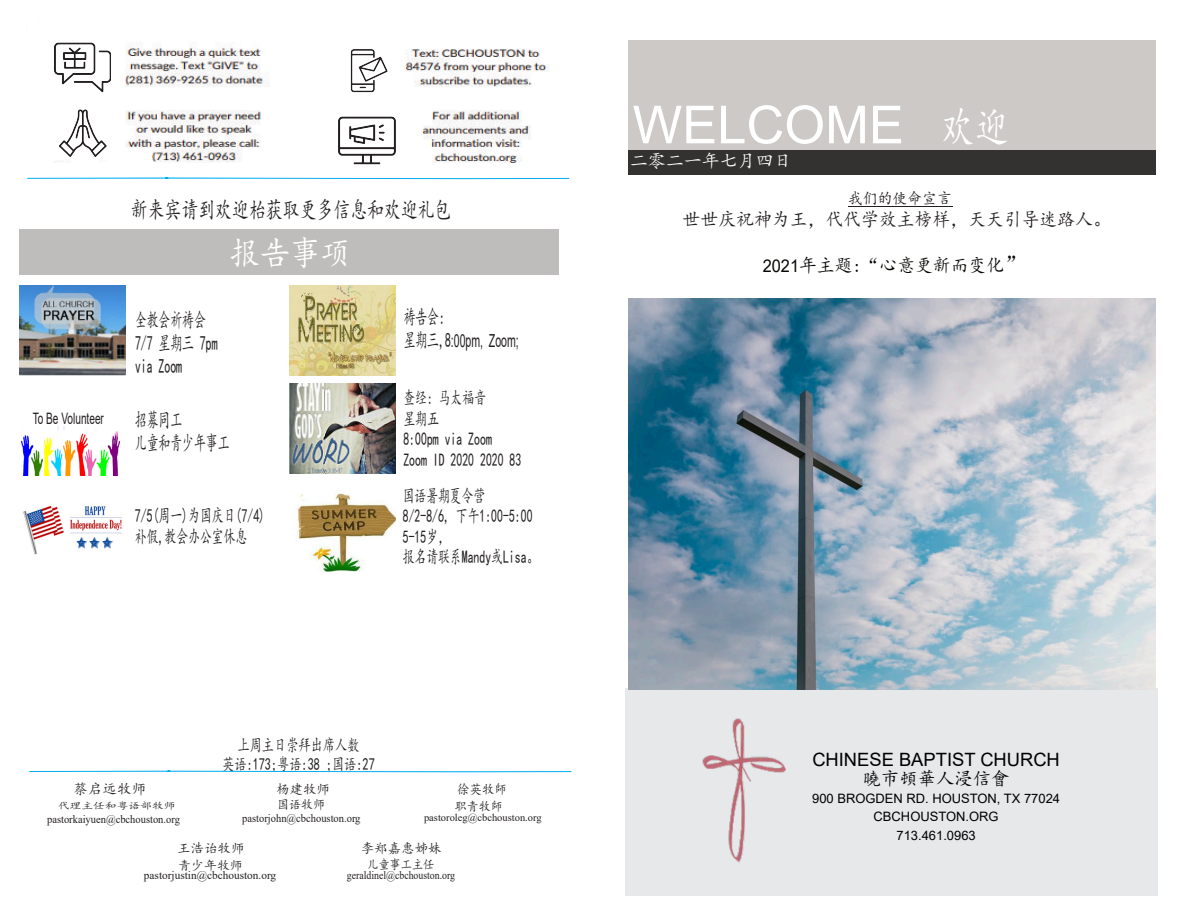
<style>
.page{position:relative;width:1188px;height:918px;background:#fff}
.page>*{position:absolute;margin:0;border:0;box-sizing:border-box;transform-origin:0 0}
.t1{font:52.5px "Arial";color:#fff}
.t2{font:34.2px "Kai Ti";color:#fff;scale:.89 1}
.t3{font:23.55px "Kai Ti";color:#231f20;scale:.72 1}
.t4{font:20.25px/23px "Kai Ti";color:#231f20;scale:.58 1}
.t5{font:19.2px "Kai Ti";color:#231f20;scale:.93 1}
.t6{font:19.2px "Kai Ti";color:#080704;scale:.93 1}
.t7{font:18.6px/21.1px "Kai Ti";color:#231f20;scale:.64 1}
.t8{font:18.3px "Arial";color:#000}
.t9{font:18.3px "Kai Ti";color:#000}
.t10{font:18px/20.5px "Kai Ti";color:#231f20;scale:.66 1}
.t11{font:18px "Arial";color:#231f20;scale:.58 1}
.t12{font:18px "Kai Ti";color:#fff}
.t13{font:16.95px/19.4px "Kai Ti";color:#231f20;text-align:center;scale:.72 1}
.t14{font:15.9px "Kai Ti";color:#231f20;scale:.93 1}
.t15{font:15.75px "Arial";color:#231f20;scale:.64 1}
.t16{font:14.55px "Kai Ti";color:#231f20}
.t17{font:13.5px "Kai Ti";color:#231f20}
.t18{font:13.5px "Kai Ti";color:#231f20;scale:.92 1}
.t19{font:13.05px "Kai Ti";color:#231f20;scale:.92 1}
.t20{font:13.05px "Kai Ti";color:#231f20;scale:.86 1}
.t21{font:13.05px "Kai Ti";color:#231f20}
.t22{font:12.9px/18.3px "Arial";color:#000;text-align:center}
.t23{font:11.4px "Times New Roman";color:#231f20;scale:.92 1}
.t24{font:11.4px "Times New Roman";color:#231f20}
.t25{font:11.4px "Times New Roman";color:#231f20;scale:.86 1}
.t26{font:10.5px "Times New Roman";color:#231f20}
.t27{font:9.6px "Kai Ti";color:#231f20;scale:1.24 1}
.s1{font-family:"Kai Ti";font-size:20.25px}
.s2{font-family:"Kai Ti";font-size:45px}
.s3{font-family:"Arial";font-size:17.55px}
.s4{font-size:22.35px}
</style>
<div class="page">
<hr style="left:848px;top:206px;width:104px;height:1px;background:#231f20">
<div style="left:625px;top:688px;width:533px;height:207px;background:#e7e8e9"></div>
<img style="left:702px;top:718px;width:84px;height:144px">
<div style="left:628px;top:146px;width:527px;height:29px;background:#343231"></div>
<div style="left:628px;top:40px;width:527px;height:109px;background:#ccc9c7"></div>
<img style="left:27px;top:42px;width:542px;height:136px">
<div style="left:19px;top:230px;width:540px;height:45px;background:#bfbdbc"></div>
<img style="left:19px;top:286px;width:107px;height:90px">
<img style="left:23px;top:505px;width:100px;height:50px">
<img style="left:297px;top:493px;width:99px;height:78px">
<img style="left:21px;top:426px;width:100px;height:49px">
<img style="left:289px;top:286px;width:107px;height:90px">
<img style="left:289px;top:384px;width:107px;height:90px">
<svg style="left:27px;top:178px;width:543px;height:2px"></svg>
<div style="left:46px;top:29px;width:75px;height:131px;background:#fff"></div>
<img style="left:59px;top:109px;width:48px;height:48px">
<img style="left:54px;top:42px;width:57px;height:51px">
<div style="left:321px;top:36px;width:80px;height:136px;background:#fff"></div>
<img style="left:338px;top:116px;width:58px;height:49px">
<img style="left:350px;top:49px;width:38px;height:44px">
<svg style="left:29px;top:771px;width:543px;height:2px"></svg>
<img style="left:628px;top:299px;width:527px;height:390px">
<h3 class="t3" style="left:131px;top:198px;width:447px">新来宾请到欢迎枱获取更多信息和欢迎礼包</h3>
<p class="t15" style="left:33px;top:412px;width:113px">To Be Volunteer</p>
<h2 class="t2" style="left:230px;top:235px;width:138px">报告事项</h2>
<p class="t4" style="left:135px;top:308px;width:144px">全教会祈祷会<br>7/7 星期三 7pm via Zoom</p>
<p class="t4" style="left:135px;top:408px;width:165px">招募同工<br>儿童和青少年事工</p>
<p class="t7" style="left:135px;top:505px;width:205px">7/5(周一)为国庆日(7/4)补假,教会办公室休息</p>
<p class="t4" style="left:404px;top:305px;width:73px">祷告会:</p>
<p class="t11" style="left:404px;top:334px;width:200px"><span class="s1">星期三,8</span>:00pm, Zoom;</p>
<p class="t10" style="left:403px;top:388px;width:180px">查经: 马太福音<br>星期五<br>8:00pm via Zoom<br>Zoom ID 2020 2020 83</p>
<p class="t10" style="left:403px;top:485px;width:207px">国语暑期夏令营<br>8/2-8/6, 下午1:00-5:00<br>5-15岁，<br>报名请联系Mandy或Lisa。</p>
<p class="t13" style="left:222px;top:735px;width:213px">上周主日崇拜出席人数<br>英语:173;粤语:38 ;国语:27</p>
<p class="t16" style="left:74px;top:782px;width:74px">蔡启远牧师</p>
<p class="t17" style="left:276px;top:782px;width:56px">杨建牧师</p>
<p class="t18" style="left:457px;top:783px;width:56px">徐英牧師</p>
<p class="t19" style="left:277px;top:797px;width:54px">国语牧师</p>
<p class="t23" style="left:242px;top:814px;width:130px">pastorjohn@cbchouston.org</p>
<p class="t19" style="left:455px;top:800px;width:54px">职青牧師</p>
<p class="t26" style="left:424px;top:814px;width:119px">pastoroleg@cbchouston.org</p>
<p class="t27" style="left:58px;top:800px;width:97px">代理主任和粤语部牧师</p>
<p class="t23" style="left:47px;top:816px;width:146px">pastorkaiyuen@cbchouston.org</p>
<p class="t21" style="left:178px;top:859px;width:66px">青少年牧师</p>
<p class="t24" style="left:144px;top:871px;width:134px">pastorjustin@cbchouston.org</p>
<p class="t17" style="left:177px;top:842px;width:69px">王浩诒牧师</p>
<p class="t17" style="left:361px;top:841px;width:83px">李郑嘉惠姊妹</p>
<p class="t20" style="left:367px;top:857px;width:80px">儿童事工主任</p>
<p class="t25" style="left:347px;top:871px;width:127px">geraldinel@cbchouston.org</p>
<h1 class="t1" style="left:633px;top:105px;width:378px">WELCOME <span class="s2">欢迎</span></h1>
<p class="t12" style="left:630px;top:151px;width:164px">二零二一年七月四日</p>
<p class="t14" style="left:848px;top:191px;width:113px">我们的使命宣言</p>
<p class="t5" style="left:683px;top:210px;width:462px">世世庆祝神为王，代代学效主榜样，天天引导迷路人。</p>
<p class="t6" style="left:763px;top:255px;width:284px"><span class="s3">2021</span>年主题:“心意更新而变化<span class="s4">”</span></p>
<p class="t8" style="left:812px;top:753px;width:249px">CHINESE BAPTIST CHURCH</p>
<p class="t9" style="left:863px;top:769px;width:148px">曉市頓華人浸信會</p>
<p class="t22" style="left:812px;top:791px;width:250px">900 BROGDEN RD. HOUSTON, TX 77024<br>CBCHOUSTON.ORG<br>713.461.0963</p>
</div>
